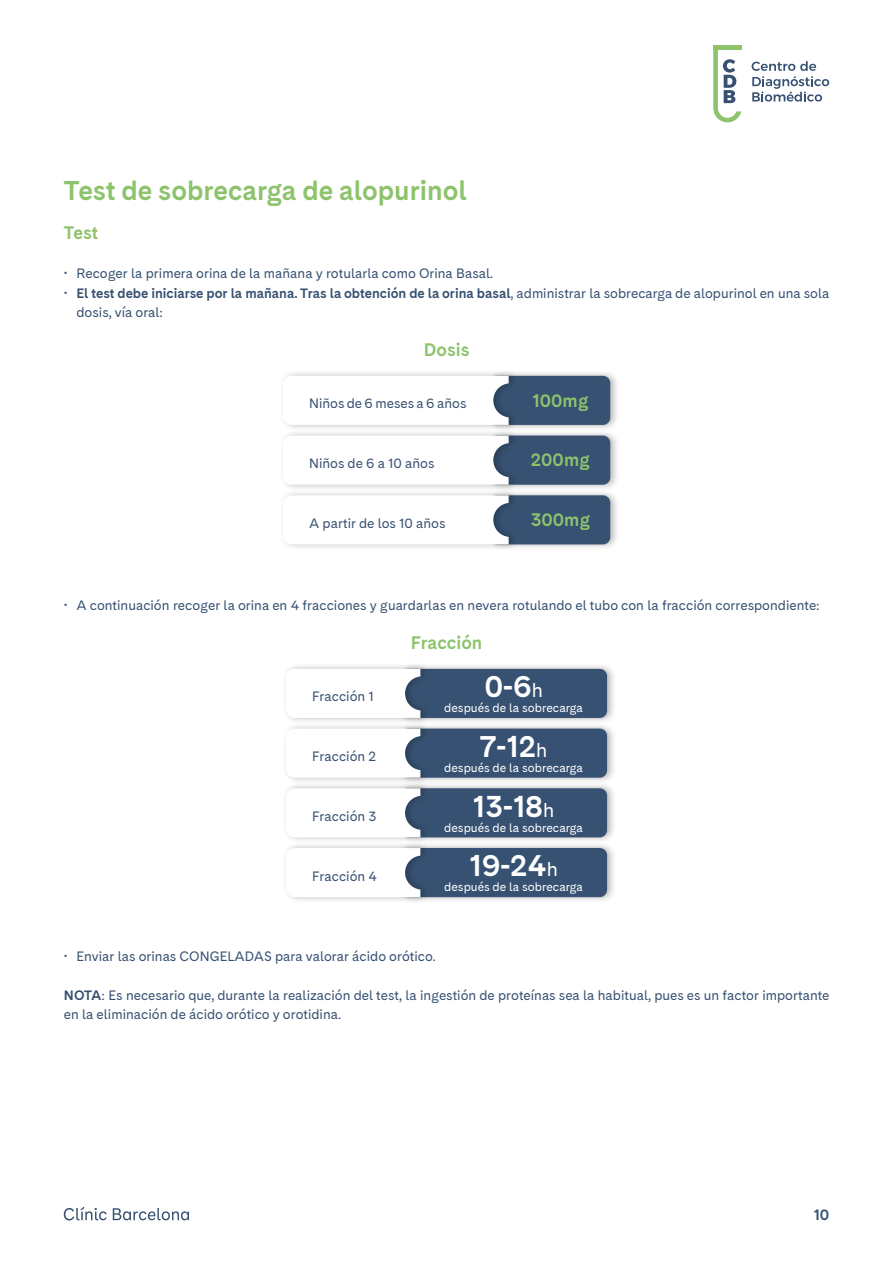
<style>
.page{position:relative;width:893px;height:1263px;background:#fff}
.page>*{position:absolute;margin:0;border:0;box-sizing:border-box;transform-origin:0 0}
.t1{font:700 30px "Cadiz CB Web";color:#fff}
.t2{font:700 27px "Cadiz CB Web";color:#8dc36c}
.t3{font:700 18px "Cadiz CB Web";color:#8dc36c}
.t4{font:700 15px "Cadiz CB Web";color:#375172}
.t5{font:13.5px/19.5px "Cadiz CB Web";color:#375172}
.t6{font:12px "Cadiz CB Web";color:#fff}
.s1{font-weight:700}
.s2{font-weight:400;font-size:19.5px}
</style>
<div class="page">
<svg style="left:64px;top:1207px;width:125px;height:13px"></svg>
<svg style="left:752px;top:61px;width:77px;height:41px"></svg>
<div style="left:713px;top:45px;width:29px;height:5px;background:#8dc36c"></div>
<svg style="left:713px;top:50px;width:28px;height:72px"></svg>
<div style="left:397px;top:662px;width:220px;height:62px;background:#f5f5f5"></div>
<div style="left:399px;top:667px;width:211px;height:53px;background:#000;opacity:.1"></div>
<div style="left:401px;top:669px;width:206px;height:49px;background:#375172;border-radius:7px"></div>
<div style="left:397px;top:782px;width:220px;height:62px;background:#000;opacity:.25"></div>
<div style="left:399px;top:786px;width:211px;height:53px;background:#000;opacity:.1"></div>
<div style="left:401px;top:788px;width:206px;height:49px;background:#375172;border-radius:7px"></div>
<div style="left:397px;top:722px;width:220px;height:62px;background:#f7f7f7"></div>
<div style="left:399px;top:726px;width:211px;height:54px;background:#000;opacity:.1"></div>
<div style="left:401px;top:728px;width:206px;height:50px;background:#375172;border-radius:7px"></div>
<div style="left:397px;top:841px;width:220px;height:63px;background:#f8f8f8"></div>
<div style="left:399px;top:846px;width:211px;height:53px;background:#000;opacity:.1"></div>
<div style="left:401px;top:848px;width:206px;height:49px;background:#375172;border-radius:7px"></div>
<div style="left:282px;top:662px;width:148px;height:62px;background:#000;opacity:.25"></div>
<svg style="left:286px;top:669px;width:134px;height:49px"></svg>
<div style="left:282px;top:782px;width:148px;height:62px;background:#000;opacity:.25"></div>
<svg style="left:286px;top:788px;width:134px;height:49px"></svg>
<div style="left:282px;top:722px;width:148px;height:62px;background:#000;opacity:.25"></div>
<svg style="left:286px;top:728px;width:134px;height:50px"></svg>
<div style="left:282px;top:841px;width:148px;height:63px;background:#000;opacity:.25"></div>
<svg style="left:286px;top:848px;width:134px;height:49px"></svg>
<div style="left:486px;top:369px;width:134px;height:62px;background:#000;opacity:.25"></div>
<div style="left:487px;top:374px;width:126px;height:53px;background:#000;opacity:.1"></div>
<div style="left:489px;top:376px;width:121px;height:49px;background:#375172;border-radius:7px"></div>
<div style="left:486px;top:429px;width:134px;height:62px;background:#000;opacity:.25"></div>
<div style="left:487px;top:433px;width:126px;height:54px;background:#000;opacity:.1"></div>
<div style="left:489px;top:436px;width:121px;height:49px;background:#375172;border-radius:7px"></div>
<div style="left:486px;top:489px;width:134px;height:62px;background:#000;opacity:.25"></div>
<div style="left:487px;top:493px;width:126px;height:54px;background:#000;opacity:.1"></div>
<div style="left:489px;top:495px;width:121px;height:49px;background:#375172;border-radius:7px"></div>
<div style="left:279px;top:369px;width:239px;height:62px;background:#000;opacity:.25"></div>
<svg style="left:283px;top:376px;width:226px;height:49px"></svg>
<div style="left:279px;top:429px;width:239px;height:62px;background:#000;opacity:.25"></div>
<svg style="left:283px;top:436px;width:226px;height:49px"></svg>
<div style="left:279px;top:489px;width:239px;height:62px;background:#000;opacity:.25"></div>
<svg style="left:283px;top:495px;width:226px;height:49px"></svg>
<h2 class="t2" style="left:64px;top:171px;width:405px">Test de sobrecarga de alopurinol</h2>
<h3 class="t3" style="left:64px;top:220px;width:36px">Test</h3>
<p class="t5" style="left:64px;top:263px;width:431px">• Recoger la primera orina de la mañana y rotularla como Orina Basal.</p>
<p class="t5" style="left:77px;top:283px;width:754px;text-indent:-13px">• <span class="s1">El test debe iniciarse por la mañana. Tras la obtención de la orina basal</span>, administrar la sobrecarga de alopurinol en una sola dosis, vía oral:</p>
<h3 class="t3" style="left:424px;top:337px;width:47px">Dosis</h3>
<p class="t5" style="left:309px;top:393px;width:159px">Niños de 6 meses a 6 años</p>
<h3 class="t3" style="left:532px;top:387px;width:58px">100mg</h3>
<p class="t5" style="left:309px;top:453px;width:127px">Niños de 6 a 10 años</p>
<h3 class="t3" style="left:531px;top:447px;width:61px">200mg</h3>
<p class="t5" style="left:309px;top:513px;width:138px">A partir de los 10 años</p>
<h3 class="t3" style="left:531px;top:506px;width:61px">300mg</h3>
<p class="t5" style="left:64px;top:595px;width:757px">• A continuación recoger la orina en 4 fracciones y guardarlas en nevera rotulando el tubo con la fracción correspondiente:</p>
<p class="t5" style="left:312px;top:686px;width:63px">Fracción 1</p>
<p class="t5" style="left:312px;top:746px;width:66px">Fracción 2</p>
<p class="t5" style="left:312px;top:806px;width:66px">Fracción 3</p>
<p class="t5" style="left:312px;top:866px;width:66px">Fracción 4</p>
<h3 class="t3" style="left:411px;top:629px;width:73px">Fracción</h3>
<h1 class="t1" style="left:484px;top:664px;width:60px">0-6<span class="s2">h</span></h1>
<p class="t6" style="left:444px;top:699px;width:140px">después de la sobrecarga</p>
<h1 class="t1" style="left:480px;top:724px;width:69px">7-12<span class="s2">h</span></h1>
<p class="t6" style="left:444px;top:759px;width:140px">después de la sobrecarga</p>
<h1 class="t1" style="left:473px;top:784px;width:83px">13-18<span class="s2">h</span></h1>
<p class="t6" style="left:444px;top:818px;width:140px">después de la sobrecarga</p>
<h1 class="t1" style="left:469px;top:843px;width:90px">19-24<span class="s2">h</span></h1>
<p class="t6" style="left:444px;top:878px;width:140px">después de la sobrecarga</p>
<p class="t5" style="left:64px;top:946px;width:374px">• Enviar las orinas CONGELADAS para valorar ácido orótico.</p>
<p class="t5" style="left:64px;top:985px;width:767px"><span class="s1">NOTA</span>: Es necesario que, durante la realización del test, la ingestión de proteínas sea la habitual, pues es un factor importante en la eliminación de ácido orótico y orotidina.</p>
<p class="t4" style="left:814px;top:1204px;width:17px">10</p>
</div>
